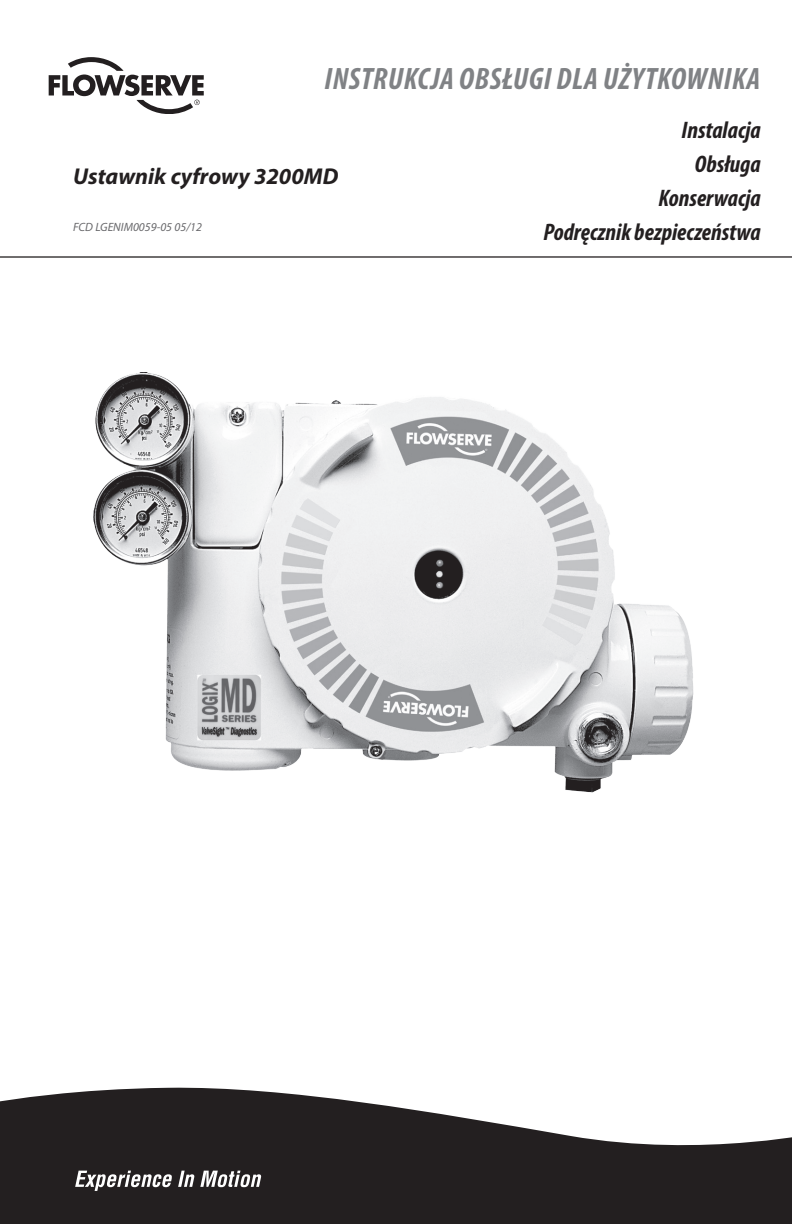
<style>
.page{position:relative;width:792px;height:1224px;background:#fff}
.page>*{position:absolute;margin:0;border:0;box-sizing:border-box;transform-origin:0 0}
.t1{font:italic 700 condensed 31px "Myriad Pro";letter-spacing:.02em;color:#808285}
.t2{font:italic 700 condensed 24px/34px "Myriad Pro";color:#231f20;text-align:right}
.t3{font:italic 700 23px "Myriad Pro";color:#231f20}
.t4{font:italic 12px "Myriad Pro";color:#69696c}
</style>
<div class="page">
<hr style="left:0;top:256px;width:792px;height:2px;background:#231f20">
<svg style="left:0;top:1087px;width:792px;height:137px;fill:#231f20"></svg>
<svg style="left:75px;top:1171px;width:97px;height:20px"></svg>
<svg style="left:178px;top:1171px;width:84px;height:16px"></svg>
<img style="left:93px;top:373px;width:601px;height:419px">
<svg style="left:49px;top:57px;width:155px;height:56px"></svg>
<p class="t1" style="left:324px;top:59px;width:437px">INSTRUKCJA OBSŁUGI DLA UŻYTKOWNIKA</p>
<p class="t3" style="left:73px;top:162px;width:267px">Ustawnik cyfrowy 3200MD</p>
<p class="t4" style="left:73px;top:220px;width:131px">FCD LGENIM0059-05 05/12</p>
<p class="t2" style="left:543px;top:113px;width:219px">Instalacja<br>Obsługa<br>Konserwacja<br>Podręcznik bezpieczeństwa</p>
</div>
